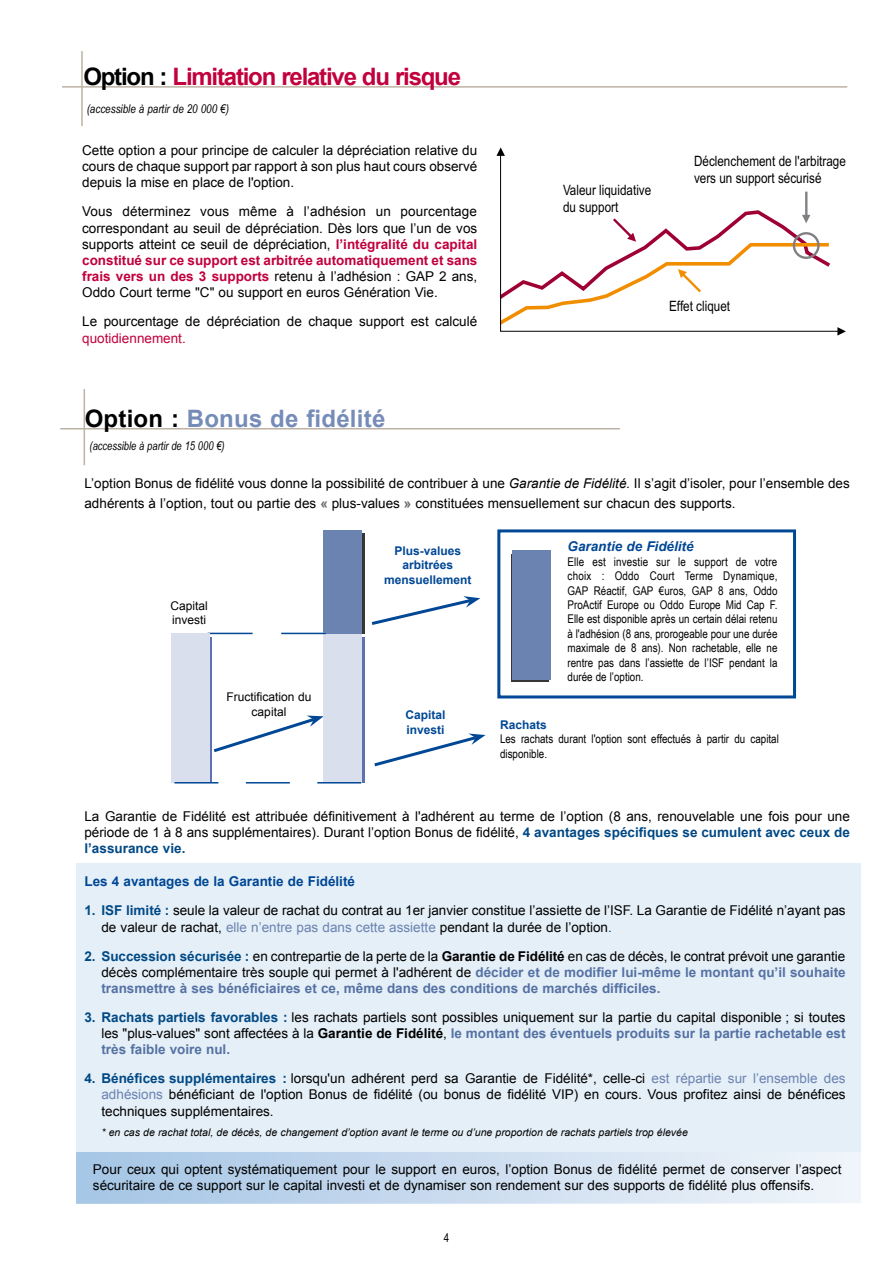
<style>
.page{position:relative;width:893px;height:1263px;background:#fff}
.page>*{position:absolute;margin:0;border:0;box-sizing:border-box;transform-origin:0 0}
.t1{font:700 24px "Arial";letter-spacing:-.05em;color:#c1003d}
.t2{font:700 24px "Arial";letter-spacing:.01em;color:#768cb8}
.t3{font:14.25px/17.1px "Arial Narrow";color:#000}
.t4{font:13.5px/16.2px "Arial";color:#000;text-align:justify}
.t5{font:700 13.5px/16.2px "Arial";color:#5572a4;text-align:justify}
.t6{font:700 13.5px "Arial";color:#004795}
.t7{font:italic 700 13.5px "Arial";color:#004795}
.t8{font:13.5px "Arial";color:#c1003d}
.t9{font:12px/14.4px "Arial Narrow";color:#000;text-align:justify}
.t10{font:700 12px/14.4px "Arial";color:#004795;text-align:center}
.t11{font:12px/14.4px "Arial";color:#000}
.t12{font:italic 12px "Arial Narrow";color:#000;scale:.95 1}
.t13{font:italic 12px "Arial Narrow";color:#000}
.t14{font:italic 10.5px "Arial";color:#000}
.s1{color:#000}
.s2{font-weight:700;color:#c1003d}
.s3{font-style:italic}
.s4{font-weight:700;color:#68676c}
.s5{font-weight:700;color:#004985}
.s6{color:#6b83b1}
.s7{color:#004985}
.s8{font-weight:400;color:#000}
.s9{font-weight:700}
.s10{font-weight:700;color:#5572a4}
</style>
<div class="page">
<div style="left:76px;top:863px;width:784px;height:339px;background:#e5eff7"></div>
<div style="left:76px;top:1153px;width:784px;height:50px;background:linear-gradient(to right,#a5c4e5,#f1f5fa)"></div>
<hr style="left:60px;top:428px;width:560px;height:1px;background:#bdb2a5">
<hr style="left:84px;top:389px;width:1px;height:76px;background:#bdb2a5">
<div style="left:497px;top:529px;width:299px;height:169px;border:3px solid #004795"></div>
<svg style="left:213px;top:715px;width:110px;height:38px"></svg>
<svg style="left:374px;top:733px;width:112px;height:34px"></svg>
<svg style="left:371px;top:596px;width:109px;height:29px"></svg>
<svg style="left:511px;top:554px;width:37px;height:128px"></svg>
<div style="left:513px;top:550px;width:38px;height:130px;background:#6b83b1"></div>
<div style="left:175px;top:637px;width:37px;height:146px;background:#5e71b0"></div>
<div style="left:327px;top:638px;width:37px;height:145px;background:#5e71b0"></div>
<div style="left:323px;top:633px;width:39px;height:150px;background:#dadfed"></div>
<div style="left:327px;top:533px;width:37px;height:101px;background:#373538"></div>
<div style="left:323px;top:530px;width:39px;height:103px;background:#6b83b1"></div>
<svg style="left:210px;top:633px;width:116px;height:1px"></svg>
<div style="left:171px;top:633px;width:39px;height:150px;background:#dadfed"></div>
<svg style="left:174px;top:782px;width:187px;height:1px"></svg>
<hr style="left:62px;top:86px;width:785px;height:2px;background:#bdb2a5">
<hr style="left:81px;top:51px;width:2px;height:75px;background:#bdb2a5">
<svg style="left:496px;top:147px;width:7px;height:9px"></svg>
<hr style="left:805px;top:192px;width:2px;height:27px;background:#817f84">
<svg style="left:500px;top:208px;width:346px;height:128px"></svg>
<h1 class="t1" style="left:83px;top:61px;width:379px"><span class="s1">Option :</span> Limitation relative du risque</h1>
<p class="t13" style="left:87px;top:101px;width:144px">(accessible à partir de 20 000 €)</p>
<p class="t4" style="left:82px;top:142px;width:397px">Cette option a pour principe de calculer la dépréciation relative du cours de chaque support par rapport à son plus haut cours observé depuis la mise en place de l'option.</p>
<p class="t4" style="left:82px;top:204px;width:397px">Vous déterminez vous même à l’adhésion un pourcentage correspondant au seuil de dépréciation. Dès lors que l’un de vos supports atteint ce seuil de dépréciation, <span class="s2">l’intégralité du capital constitué sur ce support est arbitrée automatiquement et sans frais vers un des 3 supports</span> retenu à l’adhésion : GAP 2 ans, Oddo Court terme "C" ou support en euros Génération Vie.</p>
<p class="t4" style="left:82px;top:314px;width:397px">Le pourcentage de dépréciation de chaque support est calculé</p>
<p class="t8" style="left:82px;top:329px;width:105px">quotidiennement.</p>
<h1 class="t2" style="left:85px;top:403px;width:302px"><span class="s1">Option :</span> Bonus de fidélité</h1>
<p class="t3" style="left:563px;top:180px;width:90px">Valeur liquidative du support</p>
<p class="t3" style="left:694px;top:152px;width:153px">Déclenchement de l'arbitrage vers un support sécurisé</p>
<p class="t3" style="left:669px;top:297px;width:62px">Effet cliquet</p>
<p class="t12" style="left:90px;top:438px;width:144px">(accessible à partir de 15 000 €)</p>
<p class="t4" style="left:84px;top:473px;width:767px;line-height:19.8px">L’option Bonus de fidélité vous donne la possibilité de contribuer à une <span class="s3">Garantie de Fidélité.</span> Il s’agit d’isoler, pour l’ensemble des adhérents à l’option, tout ou partie des <span class="s4">«</span> plus-values <span class="s4">»</span> constituées mensuellement sur chacun des supports.</p>
<p class="t11" style="left:170px;top:599px;width:39px">Capital investi</p>
<p class="t11" style="left:226px;top:690px;width:87px;text-align:center">Fructification du capital</p>
<p class="t10" style="left:384px;top:544px;width:89px">Plus-values arbitrées mensuellement</p>
<p class="t7" style="left:568px;top:538px;width:128px">Garantie de Fidélité</p>
<p class="t9" style="left:568px;top:554px;width:211px">Elle est investie sur le support de votre choix : Oddo Court Terme Dynamique, GAP Réactif, GAP €uros, GAP 8 ans, Oddo ProActif Europe ou Oddo Europe Mid Cap F.<br>Elle est disponible après un certain délai retenu à l'adhésion (8 ans, prorogeable pour une durée maximale de 8 ans). Non rachetable, elle ne rentre pas dans l’assiette de l’ISF pendant la durée de l’option.</p>
<p class="t10" style="left:406px;top:708px;width:42px;text-align:left">Capital investi</p>
<p class="t10" style="left:500px;top:718px;width:48px">Rachats</p>
<p class="t9" style="left:500px;top:731px;width:280px">Les rachats durant l'option sont effectués à partir du capital disponible.</p>
<p class="t4" style="left:84px;top:808px;width:767px">La Garantie de Fidélité est attribuée définitivement à l'adhérent au terme de l’option (8 ans, renouvelable une fois pour une période de 1 à 8 ans supplémentaires). Durant l’option Bonus de fidélité, <span class="s5">4 avantages spécifiques se cumulent avec ceux de l’assurance vie.</span></p>
<p class="t6" style="left:84px;top:873px;width:272px">Les 4 avantages de la Garantie de Fidélité</p>
<p class="t4" style="left:101px;top:903px;width:746px;text-indent:-17px"><span class="s5">1. ISF limité :</span> seule la valeur de rachat du contrat au 1er janvier constitue l’assiette de l’ISF. La Garantie de Fidélité n’ayant pas de valeur de rachat, <span class="s6">elle n’entre pas dans cette assiette</span> pendant la durée de l’option<span class="s7">.</span></p>
<p class="t5" style="left:101px;top:948px;width:746px;text-indent:-17px"><span class="s7">2. Succession sécurisée :</span> <span class="s8">en contrepartie de la perte de la</span> <span class="s1">Garantie de Fidélité</span> <span class="s8">en cas de décès, le contrat prévoit une garantie décès complémentaire très souple qui permet à l'adhérent de</span> décider et de modifier lui-même le montant qu’il souhaite transmettre à ses bénéficiaires et ce, même dans des conditions de marchés difficiles.</p>
<p class="t4" style="left:101px;top:1009px;width:746px;text-indent:-17px"><span class="s5">3. Rachats partiels favorables :</span> les rachats partiels sont possibles uniquement sur la partie du capital disponible ; si toutes les "plus-values" sont affectées à la <span class="s9">Garantie de Fidélité</span>, <span class="s10">le montant des éventuels produits sur la partie rachetable est très faible voire nul.</span></p>
<p class="t4" style="left:101px;top:1070px;width:746px;text-indent:-17px"><span class="s5">4. Bénéfices supplémentaires :</span> lorsqu'un adhérent perd sa Garantie de Fidélité*, celle-ci <span class="s6">est répartie sur l’ensemble des adhésions</span> bénéficiant de l'option Bonus de fidélité (ou bonus de fidélité VIP) en cours. Vous profitez ainsi de bénéfices techniques supplémentaires.</p>
<p class="t14" style="left:101px;top:1126px;width:588px">* en cas de rachat total, de décès, de changement d’option avant le terme ou d’une proportion de rachats partiels trop élevée</p>
<p class="t4" style="left:93px;top:1161px;width:750px">Pour ceux qui optent systématiquement pour le support en euros, l’option Bonus de fidélité permet de conserver l’aspect sécuritaire de ce support sur le capital investi et de dynamiser son rendement sur des supports de fidélité plus offensifs.</p>
</div>
